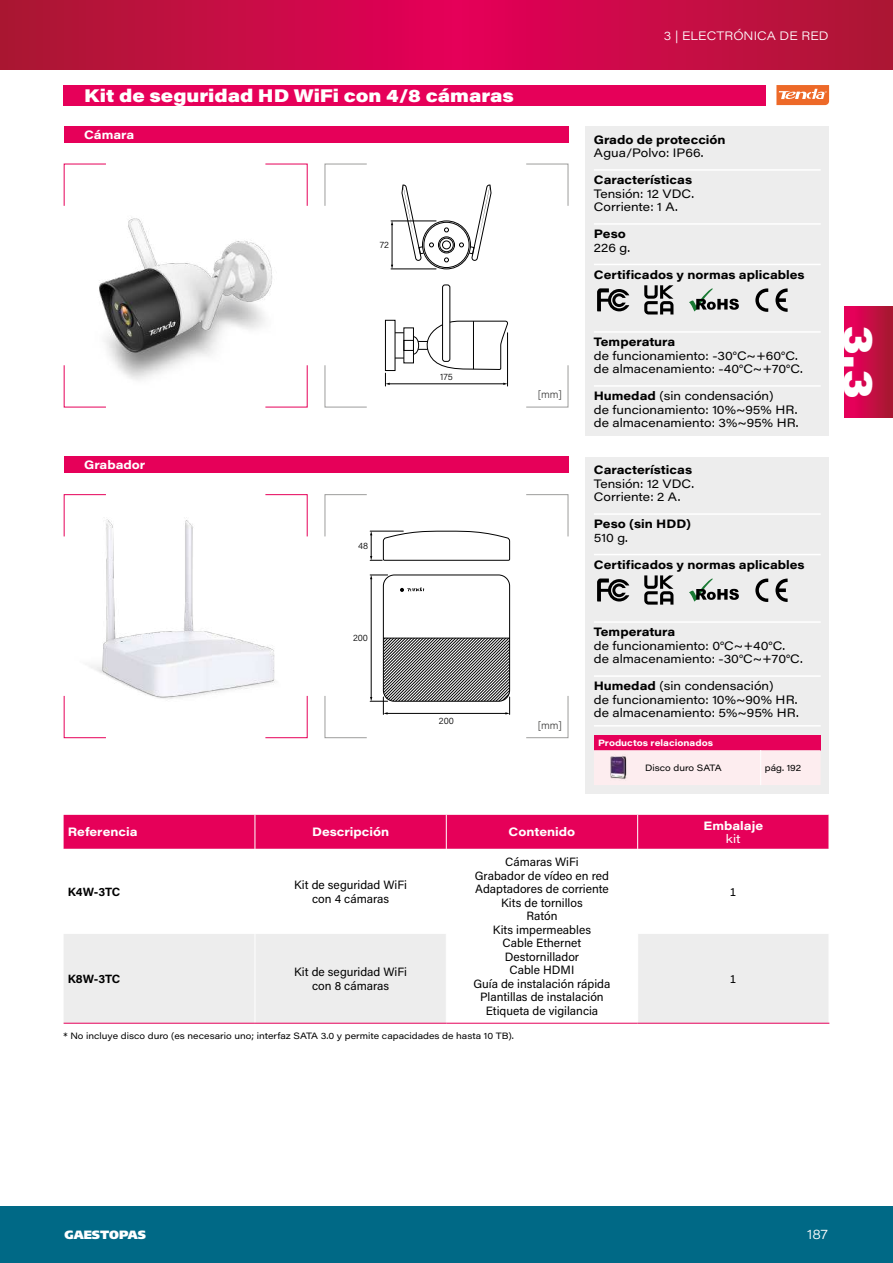
<style>
.page{position:relative;width:893px;height:1263px;background:#fff}
.page>*{position:absolute;margin:0;border:0;box-sizing:border-box;transform-origin:0 0}
.t1{font:900 42px "Acumin Pro Wide";color:#fff}
.t2{font:900 18px "Acumin Pro Wide";color:#fff}
.t3{font:13.5px "Acumin Variable Concept";color:#fff}
.t4{font:12px/13.5px "Acumin Pro Wide";color:#000}
.t5{font:12px/13.5px "Acumin Pro";color:#000;text-align:center}
.t6{font:700 12px "Acumin Pro Wide";color:#000}
.t7{font:700 12px "Acumin Pro Wide";color:#fff}
.t8{font:300 12px "Acumin Pro Wide";letter-spacing:.01em;color:#fff}
.t9{font:700 12px "Acumin Pro";color:#000}
.t10{font:900 12px "Frutiger LT Std";color:#fff}
.t11{font:12px "Acumin Pro Wide";color:#fff}
.t12{font:300 10.5px "Acumin Pro";color:#3c3c3b}
.t13{font:300 9.3px "Acumin Pro";letter-spacing:.005em;color:#000}
.t14{font:9px "Acumin Pro Wide";color:#000}
.t15{font:700 9px "Acumin Pro Wide";color:#fff}
.s1{font-weight:700}
</style>
<div class="page">
<svg style="left:0;top:0;width:893px;height:70px;background:#c60b45"></svg>
<div style="left:0;top:1206px;width:893px;height:57px;background:#006986"></div>
<div style="left:845px;top:307px;width:48px;height:110px;background:linear-gradient(to right,#ef0060,#a6192f)"></div>
<div style="left:64px;top:815px;width:765px;height:34px;background:#e60059"></div>
<svg style="left:64px;top:934px;width:765px;height:89px;fill:#ededed"></svg>
<hr style="left:255px;top:815px;width:1px;height:34px;background:#fff">
<hr style="left:446px;top:815px;width:1px;height:34px;background:#fff">
<hr style="left:637px;top:815px;width:1px;height:34px;background:#fff">
<hr style="left:255px;top:934px;width:1px;height:89px;background:#fff">
<hr style="left:446px;top:934px;width:1px;height:89px;background:#fff">
<hr style="left:637px;top:934px;width:1px;height:89px;background:#fff">
<hr style="left:64px;top:1023px;width:191px;height:1px;background:#e60059">
<hr style="left:255px;top:1023px;width:191px;height:1px;background:#e60059">
<hr style="left:638px;top:1023px;width:191px;height:1px;background:#e60059">
<hr style="left:446px;top:1023px;width:192px;height:1px;background:#e60059">
<div style="left:64px;top:126px;width:504px;height:16px;background:#e60059"></div>
<div style="left:64px;top:457px;width:504px;height:16px;background:#e60059"></div>
<div style="left:585px;top:126px;width:244px;height:310px;background:#ededed"></div>
<hr style="left:594px;top:169px;width:227px;height:2px;background:#fff">
<hr style="left:594px;top:223px;width:227px;height:2px;background:#fff">
<hr style="left:594px;top:264px;width:227px;height:1px;background:#fff">
<svg style="left:597px;top:288px;width:32px;height:23px"></svg>
<svg style="left:644px;top:285px;width:29px;height:29px"></svg>
<svg style="left:689px;top:288px;width:50px;height:23px"></svg>
<svg style="left:755px;top:288px;width:13px;height:24px"></svg>
<svg style="left:775px;top:288px;width:13px;height:24px"></svg>
<hr style="left:594px;top:331px;width:227px;height:2px;background:#fff">
<hr style="left:594px;top:385px;width:227px;height:2px;background:#fff">
<div style="left:585px;top:457px;width:244px;height:336px;background:#ededed"></div>
<hr style="left:594px;top:513px;width:227px;height:2px;background:#fff">
<hr style="left:594px;top:554px;width:227px;height:1px;background:#fff">
<svg style="left:597px;top:578px;width:32px;height:23px"></svg>
<svg style="left:644px;top:575px;width:29px;height:30px"></svg>
<svg style="left:689px;top:578px;width:50px;height:24px"></svg>
<svg style="left:755px;top:579px;width:13px;height:23px"></svg>
<svg style="left:775px;top:579px;width:13px;height:23px"></svg>
<hr style="left:594px;top:621px;width:227px;height:2px;background:#fff">
<hr style="left:594px;top:675px;width:227px;height:2px;background:#fff">
<hr style="left:594px;top:725px;width:227px;height:1px;background:#fff">
<div style="left:594px;top:735px;width:226px;height:15px;background:#e60059"></div>
<div style="left:594px;top:750px;width:226px;height:35px;background:#fdedef"></div>
<hr style="left:760px;top:750px;width:1px;height:35px;background:#fff">
<img style="left:605px;top:754px;width:26px;height:27px">
<svg style="left:324px;top:163px;width:245px;height:245px"></svg>
<svg style="left:324px;top:494px;width:245px;height:244px"></svg>
<div style="left:64px;top:85px;width:702px;height:20px;background:#e60059"></div>
<svg style="left:776px;top:85px;width:53px;height:20px"></svg>
<img style="left:64px;top:164px;width:244px;height:243px">
<hr style="left:392px;top:224px;width:1px;height:41px;background:#000">
<hr style="left:391px;top:221px;width:45px;height:1px;background:#000">
<hr style="left:391px;top:269px;width:45px;height:1px;background:#000">
<hr style="left:389px;top:384px;width:115px;height:1px;background:#000">
<hr style="left:507px;top:333px;width:1px;height:53px;background:#000">
<svg style="left:385px;top:373px;width:5px;height:13px"></svg>
<div style="left:442px;top:285px;width:8px;height:77px;border:1px solid #000;border-radius:2px"></div>
<div style="left:385px;top:320px;width:10px;height:51px;border:1px solid #000"></div>
<div style="left:404px;top:340px;width:10px;height:11px;border:1px solid #000"></div>
<svg style="left:413px;top:321px;width:95px;height:49px"></svg>
<div style="left:424px;top:222px;width:45px;height:46px;border:1px solid #000;border-radius:50%"></div>
<div style="left:438px;top:237px;width:17px;height:16px;border:1px solid #000;border-radius:50%"></div>
<div style="left:440px;top:238px;width:13px;height:14px;border:1px solid #000;border-radius:50%"></div>
<div style="left:442px;top:241px;width:9px;height:8px;border:1px solid #000;border-radius:50%"></div>
<svg style="left:444px;top:228px;width:5px;height:4px"></svg>
<svg style="left:444px;top:258px;width:5px;height:4px"></svg>
<svg style="left:459px;top:185px;width:33px;height:76px"></svg>
<svg style="left:401px;top:185px;width:33px;height:76px"></svg>
<hr style="left:371px;top:578px;width:1px;height:120px;background:#000">
<svg style="left:370px;top:575px;width:18px;height:4px"></svg>
<div style="left:383px;top:575px;width:127px;height:126px;border:1px solid #000;border-radius:11px"></div>
<svg style="left:370px;top:530px;width:140px;height:31px"></svg>
<svg style="left:400px;top:587px;width:24px;height:5px"></svg>
<svg style="left:370px;top:638px;width:140px;height:76px"></svg>
<img style="left:64px;top:494px;width:244px;height:244px">
<h2 class="t2" style="left:84px;top:82px;width:431px">Kit de seguridad HD WiFi con 4/8 cámaras</h2>
<p class="t7" style="left:84px;top:126px;width:52px">Cámara</p>
<p class="t13" style="left:380px;top:238px;width:11px">72</p>
<p class="t7" style="left:84px;top:456px;width:63px">Grabador</p>
<p class="t13" style="left:358px;top:539px;width:12px">48</p>
<p class="t13" style="left:440px;top:370px;width:14px">175</p>
<p class="t12" style="left:538px;top:387px;width:26px">[mm]</p>
<p class="t8" style="left:664px;top:27px;width:166px">3 | ELECTRÓNICA DE RED</p>
<p class="t6" style="left:594px;top:131px;width:133px">Grado de protección</p>
<p class="t4" style="left:594px;top:146px;width:111px">Agua/Polvo: IP66.</p>
<p class="t6" style="left:594px;top:171px;width:100px">Características</p>
<p class="t4" style="left:594px;top:186px;width:102px">Tensión: 12 VDC.<br>Corriente: 1 A.</p>
<p class="t6" style="left:594px;top:225px;width:33px">Peso</p>
<p class="t4" style="left:594px;top:240px;width:38px">226 g.</p>
<p class="t6" style="left:594px;top:266px;width:212px">Certificados y normas aplicables</p>
<p class="t6" style="left:594px;top:333px;width:83px">Temperatura</p>
<p class="t4" style="left:594px;top:348px;width:210px">de funcionamiento: -30°C~+60°C. de almacenamiento: -40°C~+70°C.</p>
<p class="t4" style="left:594px;top:389px;width:206px"><span class="s1">Humedad</span> (sin condensación)<br>de funcionamiento: 10%~95% HR. de almacenamiento: 3%~95% HR.</p>
<p class="t6" style="left:594px;top:461px;width:100px">Características</p>
<p class="t4" style="left:594px;top:476px;width:102px">Tensión: 12 VDC.<br>Corriente: 2 A.</p>
<p class="t6" style="left:594px;top:515px;width:99px">Peso (sin HDD)</p>
<p class="t4" style="left:594px;top:530px;width:36px">510 g.</p>
<p class="t6" style="left:594px;top:556px;width:212px">Certificados y normas aplicables</p>
<h1 class="t1" style="left:890px;top:325px;width:75px;rotate:90deg">3.3</h1>
<p class="t13" style="left:353px;top:632px;width:17px">200</p>
<p class="t13" style="left:439px;top:714px;width:17px">200</p>
<p class="t12" style="left:538px;top:718px;width:26px">[mm]</p>
<p class="t6" style="left:594px;top:623px;width:83px">Temperatura</p>
<p class="t4" style="left:594px;top:638px;width:210px">de funcionamiento: 0°C~+40°C. de almacenamiento: -30°C~+70°C.</p>
<p class="t4" style="left:594px;top:679px;width:206px"><span class="s1">Humedad</span> (sin condensación)<br>de funcionamiento: 10%~90% HR. de almacenamiento: 5%~95% HR.</p>
<p class="t15" style="left:598px;top:736px;width:116px">Productos relacionados</p>
<p class="t14" style="left:645px;top:761px;width:78px">Disco duro SATA</p>
<p class="t14" style="left:765px;top:761px;width:38px">pág. 192</p>
<p class="t7" style="left:68px;top:823px;width:71px">Referencia</p>
<p class="t7" style="left:312px;top:823px;width:79px">Descripción</p>
<p class="t7" style="left:509px;top:823px;width:68px">Contenido</p>
<p class="t7" style="left:704px;top:816px;width:61px">Embalaje</p>
<p class="t11" style="left:726px;top:830px;width:16px">kit</p>
<p class="t5" style="left:473px;top:855px;width:138px">Cámaras WiFi<br>Grabador de vídeo en red<br>Adaptadores de corriente<br>Kits de tornillos<br>Ratón<br>Kits impermeables<br>Cable Ethernet<br>Destornillador<br>Cable HDMI<br>Guía de instalación rápida<br>Plantillas de instalación<br>Etiqueta de vigilancia</p>
<p class="t9" style="left:68px;top:883px;width:54px">K4W-3TC</p>
<p class="t5" style="left:294px;top:878px;width:114px">Kit de seguridad WiFi con 4 cámaras</p>
<p class="t5" style="left:730px;top:884px;width:8px">1</p>
<p class="t9" style="left:68px;top:970px;width:54px">K8W-3TC</p>
<p class="t5" style="left:294px;top:965px;width:114px">Kit de seguridad WiFi con 8 cámaras</p>
<p class="t5" style="left:730px;top:971px;width:8px">1</p>
<p class="t14" style="left:64px;top:1029px;width:452px">* No incluye disco duro (es necesario uno; interfaz SATA 3.0 y permite capacidades de hasta 10 TB).</p>
<p class="t10" style="left:64px;top:1227px;width:83px">GAESTOPAS</p>
<p class="t3" style="left:807px;top:1225px;width:22px">187</p>
</div>
